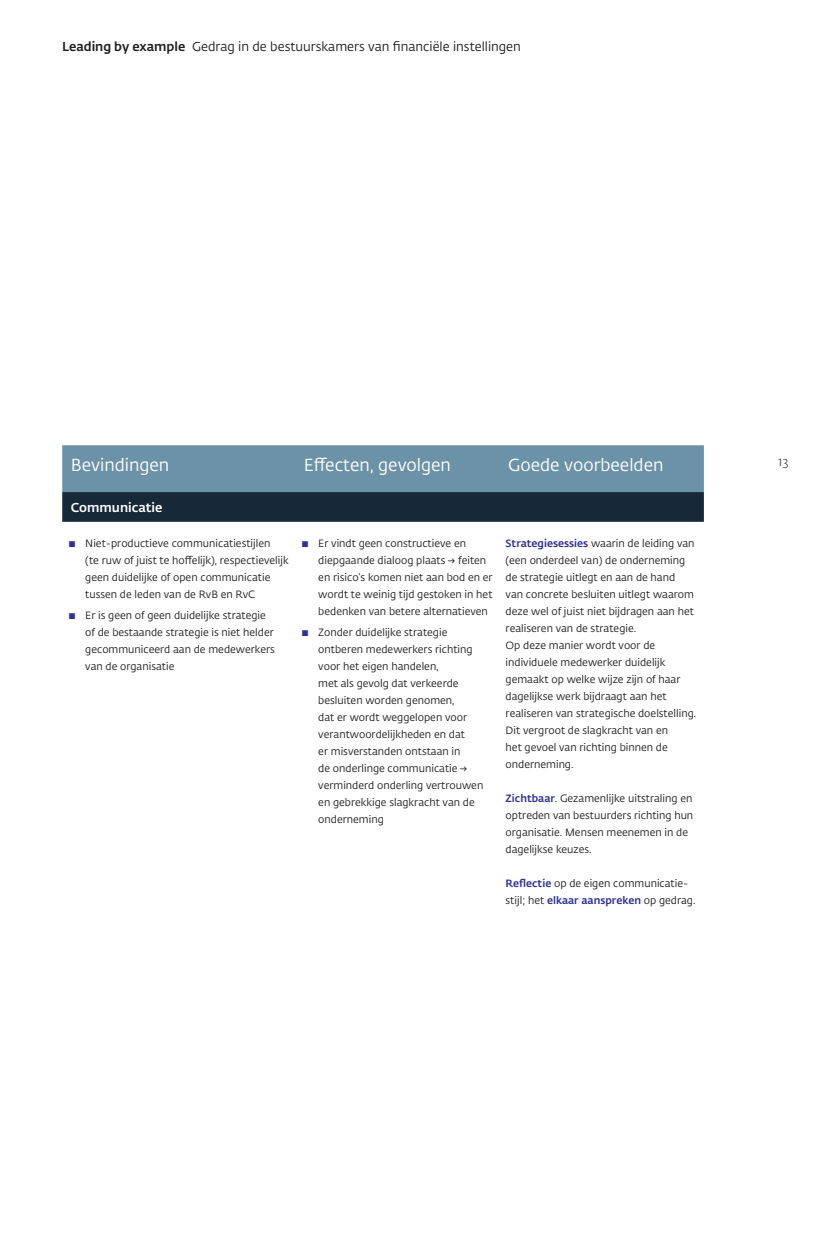
<style>
.page{position:relative;width:830px;height:1244px;background:#fff}
.page>*{position:absolute;margin:0;border:0;box-sizing:border-box;transform-origin:0 0}
.t1{font:17.25px "DNB Fedra";color:#fff}
.t2{font:12.75px "DNB Fedra";color:#231f20}
.t3{font:500 12.75px "DNB Fedra";color:#fff}
.t4{font:300 12.75px "DNB Fedra";color:#231f20}
.t5{font:10.5px/17px "DNB Fedra";color:#231f20}
.s1{font-weight:500}
.s2{color:#2e3092}
.s3{font-weight:500;color:#2e3092}
</style>
<div class="page">
<svg style="left:62px;top:445px;width:641px;height:77px;background:#4c6a7c"></svg>
<p class="t2" style="left:62px;top:39px;width:460px"><span class="s1">Leading by example</span> Gedrag in de bestuurskamers van financiële instellingen</p>
<h1 class="t1" style="left:303px;top:455px;width:149px">Effecten, gevolgen</h1>
<h1 class="t1" style="left:508px;top:455px;width:157px">Goede voorbeelden</h1>
<h1 class="t1" style="left:71px;top:455px;width:100px">Bevindingen</h1>
<p class="t4" style="left:777px;top:454px;width:12px">13</p>
<p class="t3" style="left:71px;top:499px;width:93px">Communicatie</p>
<p class="t5" style="left:85px;top:535px;width:205px;text-indent:-17px"><span class="s2">▪</span> Niet- productieve communicatiestijlen<br>(te ruw of juist te hoffelijk), respectievelijk geen duidelijke of open communicatie tussen de leden van de RvB en RvC</p>
<p class="t5" style="left:85px;top:607px;width:191px;text-indent:-17px"><span class="s2">▪</span> Er is geen of geen duidelijke strategie of de bestaande strategie is niet helder gecommuniceerd aan de medewerkers van de organisatie</p>
<p class="t5" style="left:318px;top:535px;width:176px;text-indent:-17px"><span class="s2">▪</span> Er vindt geen constructieve en diepgaande dialoog plaats → feiten en risico’s komen niet aan bod en er wordt te weinig tijd gestoken in het bedenken van betere alternatieven</p>
<p class="t5" style="left:318px;top:624px;width:166px;text-indent:-17px"><span class="s2">▪</span> Zonder duidelijke strategie ontberen medewerkers richting voor het eigen handelen,<br>met als gevolg dat verkeerde besluiten worden genomen,<br>dat er wordt weggelopen voor verantwoordelijkheden en dat<br>er misverstanden ontstaan in<br>de onderlinge communicatie → verminderd onderling vertrouwen en gebrekkige slagkracht van de onderneming</p>
<p class="t5" style="left:505px;top:535px;width:192px"><span class="s3">Strategiesessies</span> waarin de leiding van (een onderdeel van) de onderneming de strategie uitlegt en aan de hand<br>van concrete besluiten uitlegt waarom deze wel of juist niet bijdragen aan het realiseren van de strategie.<br>Op deze manier wordt voor de individuele medewerker duidelijk gemaakt op welke wijze zijn of haar dagelijkse werk bijdraagt aan het realiseren van strategische doelstelling.<br>Dit vergroot de slagkracht van en<br>het gevoel van richting binnen de onderneming.</p>
<p class="t5" style="left:505px;top:790px;width:189px"><span class="s3">Zichtbaar</span>. Gezamenlijke uitstraling en optreden van bestuurders richting hun organisatie. Mensen meenemen in de dagelijkse keuzes.</p>
<p class="t5" style="left:505px;top:875px;width:191px"><span class="s3">Reflectie</span> op de eigen communicatie&shy;stijl; het <span class="s3">elkaar aanspreken</span> op gedrag.</p>
</div>
